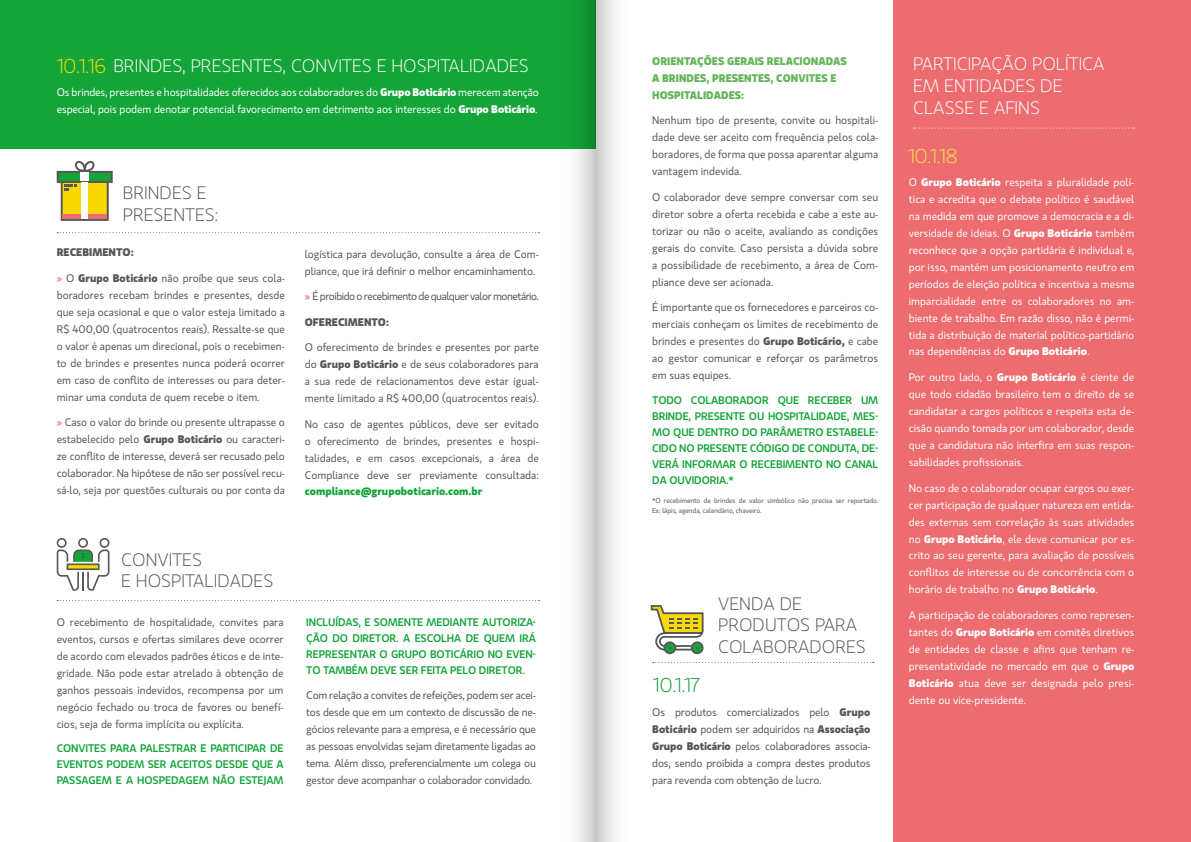
<style>
.page{position:relative;width:1191px;height:842px;background:#fff}
.page>*{position:absolute;margin:0;border:0;box-sizing:border-box;transform-origin:0 0}
.t1{font:300 20px "Gloriola Std";color:#13a538}
.t2{font:300 20px "Gloriola Std";color:#fbe045}
.t3{font:300 20px "Gloriola Std";color:#f9d900}
.t4{font:300 18px/21.6px "Gloriola Std";color:#fff}
.t5{font:300 18px/21.6px "Gloriola Std";color:#575756}
.t6{font:11px/17px "Gloriola Std";color:#575756;text-align:justify}
.t7{font:11px/17px "Gloriola Std";color:#fff;text-align:justify}
.t8{font:500 11px/16px "Gloriola Std";letter-spacing:-.01em;color:#13a538;text-align:justify}
.t9{font:700 11px/17px "Gloriola Std";color:#65b65a}
.t10{font:11px "Gloriola Std";letter-spacing:-.045em;color:#575756}
.t11{font:700 11px "Gloriola Std";color:#13a538}
.t12{font:700 11px "Gloriola Std";color:#575756}
.t13{font:7px/10px "Gloriola Std";letter-spacing:-.01em;color:#575756}
.s1{font-weight:700}
.s2{color:#ec6775}
</style>
<div class="page">
<div style="left:893px;top:0;width:298px;height:842px;background:#ed6c70"></div>
<div style="left:0;top:0;width:595px;height:149px;background:#13a538"></div>
<svg style="left:651px;top:605px;width:52px;height:49px"></svg>
<svg style="left:652px;top:662px;width:222px;height:1px"></svg>
<svg style="left:913px;top:128px;width:221px;height:1px"></svg>
<svg style="left:57px;top:161px;width:56px;height:60px"></svg>
<svg style="left:57px;top:232px;width:482px;height:1px"></svg>
<svg style="left:57px;top:600px;width:482px;height:1px"></svg>
<svg style="left:57px;top:538px;width:52px;height:53px"></svg>
<img style="left:576px;top:0;width:40px;height:841px">
<h1 class="t3" style="left:57px;top:52px;width:51px">10.1.16</h1>
<h2 class="t4" style="left:113px;top:54px;width:417px">BRINDES, PRESENTES, CONVITES E HOSPITALIDADES</h2>
<p class="t7" style="left:57px;top:84px;width:483px">Os brindes, presentes e hospitalidades oferecidos aos colaboradores do <span class="s1">Grupo Boticário</span> merecem atenção especial, pois podem denotar potencial favorecimento em detrimento aos interesses do <span class="s1">Grupo Boticário</span>.</p>
<h2 class="t5" style="left:123px;top:182px;width:97px">BRINDES E<br>PRESENTES:</h2>
<p class="t12" style="left:57px;top:244px;width:78px">RECEBIMENTO:</p>
<p class="t6" style="left:57px;top:269px;width:230px"><span class="s2">»</span> O <span class="s1">Grupo Boticário</span> não proíbe que seus cola&shy;boradores recebam brindes e presentes, desde que seja ocasional e que o valor esteja limitado a R$ 400,00 (quatrocentos reais). Ressalte-se que o valor é apenas um direcional, pois o recebimen&shy;to de brindes e presentes nunca poderá ocorrer em caso de conflito de interesses ou para deter&shy;minar uma conduta de quem recebe o item.</p>
<p class="t6" style="left:57px;top:414px;width:230px"><span class="s2">»</span> Caso o valor do brinde ou presente ultrapasse o estabelecido pelo <span class="s1">Grupo Boticário</span> ou caracteri&shy;ze conflito de interesse, deverá ser recusado pelo colaborador. Na hipótese de não ser possível recu&shy;sá-lo, seja por questões culturais ou por conta da</p>
<p class="t6" style="left:305px;top:245px;width:235px">logística para devolução, consulte a área de Com&shy;pliance, que irá definir o melhor encaminhamento.</p>
<p class="t10" style="left:305px;top:289px;width:235px"><span class="s2">»</span> É proibido o recebimento de qualquer valor monetário.</p>
<p class="t12" style="left:305px;top:314px;width:86px">OFERECIMENTO:</p>
<p class="t6" style="left:305px;top:339px;width:235px">O oferecimento de brindes e presentes por parte do <span class="s1">Grupo Boticário</span> e de seus colaboradores para a sua rede de relacionamentos deve estar igual&shy;mente limitado a R$ 400,00 (quatrocentos reais).</p>
<p class="t6" style="left:305px;top:415px;width:235px">No caso de agentes públicos, deve ser evitado o oferecimento de brindes, presentes e hospi&shy;talidades, e em casos excepcionais, a área de Compliance deve ser previamente consultada:</p>
<p class="t11" style="left:305px;top:483px;width:179px">compliance@grupoboticario.com.br</p>
<h2 class="t5" style="left:121px;top:548px;width:154px">CONVITES<br>E HOSPITALIDADES</h2>
<p class="t6" style="left:57px;top:613px;width:228px">O recebimento de hospitalidade, convites para eventos, cursos e ofertas similares deve ocorrer de acordo com elevados padrões éticos e de inte&shy;gridade. Não pode estar atrelado à obtenção de ganhos pessoais indevidos, recompensa por um negócio fechado ou troca de favores ou benefí&shy;cios, seja de forma implícita ou explícita.</p>
<p class="t8" style="left:57px;top:740px;width:228px">CONVITES PARA PALESTRAR E PARTICIPAR DE EVENTOS PODEM SER ACEITOS DESDE QUE A PASSAGEM E A HOSPEDAGEM NÃO ESTEJAM</p>
<p class="t8" style="left:306px;top:613px;width:231px">INCLUÍDAS, E SOMENTE MEDIANTE AUTORIZA-ÇÃO DO DIRETOR. A ESCOLHA DE QUEM IRÁ REPRESENTAR O GRUPO BOTICÁRIO NO EVEN-TO TAMBÉM DEVE SER FEITA PELO DIRETOR.</p>
<p class="t6" style="left:306px;top:687px;width:231px">Com relação a convites de refeições, podem ser acei&shy;tos desde que em um contexto de discussão de ne&shy;gócios relevante para a empresa, e é necessário que as pessoas envolvidas sejam diretamente ligadas ao tema. Além disso, preferencialmente um colega ou gestor deve acompanhar o colaborador convidado.</p>
<p class="t9" style="left:652px;top:52px;width:196px">ORIENTAÇÕES GERAIS RELACIONADAS<br>A BRINDES, PRESENTES, CONVITES E<br>HOSPITALIDADES:</p>
<p class="t6" style="left:652px;top:112px;width:228px">Nenhum tipo de presente, convite ou hospitali&shy;dade deve ser aceito com frequência pelos cola&shy;boradores, de forma que possa aparentar alguma vantagem indevida.</p>
<p class="t6" style="left:652px;top:188px;width:228px">O colaborador deve sempre conversar com seu diretor sobre a oferta recebida e cabe a este au&shy;torizar ou não o aceite, avaliando as condições gerais do convite. Caso persista a dúvida sobre a possibilidade de recebimento, a área de Com&shy;pliance deve ser acionada.</p>
<p class="t6" style="left:652px;top:299px;width:228px">É importante que os fornecedores e parceiros co&shy;merciais conheçam os limites de recebimento de brindes e presentes do <span class="s1">Grupo Boticário,</span> e cabe ao gestor comunicar e reforçar os parâmetros em suas equipes.</p>
<p class="t8" style="left:652px;top:392px;width:228px">TODO COLABORADOR QUE RECEBER UM BRINDE, PRESENTE OU HOSPITALIDADE, MES-MO QUE DENTRO DO PARÂMETRO ESTABELE-CIDO NO PRESENTE CÓDIGO DE CONDUTA, DE-VERÁ INFORMAR O RECEBIMENTO NO CANAL DA OUVIDORIA.*</p>
<p class="t13" style="left:652px;top:495px;width:228px">*O recebimento de brindes de valor simbólico não precisa ser reportado.<br>Ex: lápis, agenda, calendário, chaveiro.</p>
<h1 class="t1" style="left:653px;top:672px;width:49px">10.1.17</h1>
<h2 class="t5" style="left:718px;top:592px;width:149px">VENDA DE<br>PRODUTOS PARA<br>COLABORADORES</h2>
<p class="t6" style="left:652px;top:703px;width:220px">Os produtos comercializados pelo <span class="s1">Grupo Boticário</span> podem ser adquiridos na <span class="s1">Associação Grupo Boticário</span> pelos colaboradores associa&shy;dos, sendo proibida a compra destes produtos para revenda com obtenção de lucro.</p>
<h2 class="t4" style="left:913px;top:53px;width:193px">PARTICIPAÇÃO POLÍTICA<br>EM ENTIDADES DE<br>CLASSE E AFINS</h2>
<h1 class="t2" style="left:908px;top:142px;width:51px">10.1.18</h1>
<p class="t7" style="left:909px;top:173px;width:227px">O <span class="s1">Grupo Boticário</span> respeita a pluralidade polí&shy;tica e acredita que o debate político é saudável na medida em que promove a democracia e a di&shy;versidade de ideias. O <span class="s1">Grupo Boticário</span> também reconhece que a opção partidária é individual e, por isso, mantém um posicionamento neutro em períodos de eleição política e incentiva a mesma imparcialidade entre os colaboradores no am&shy;biente de trabalho. Em razão disso, não é permi&shy;tida a distribuição de material político-partidário nas dependências do <span class="s1">Grupo Boticário</span>.</p>
<p class="t7" style="left:909px;top:368px;width:227px">Por outro lado, o <span class="s1">Grupo Boticário</span> é ciente de que todo cidadão brasileiro tem o direito de se candidatar a cargos políticos e respeita esta de&shy;cisão quando tomada por um colaborador, desde que a candidatura não interfira em suas respon&shy;sabilidades profissionais.</p>
<p class="t7" style="left:909px;top:479px;width:227px">No caso de o colaborador ocupar cargos ou exer&shy;cer participação de qualquer natureza em entida&shy;des externas sem correlação às suas atividades no <span class="s1">Grupo Boticário</span>, ele deve comunicar por es&shy;crito ao seu gerente, para avaliação de possíveis conflitos de interesse ou de concorrência com o horário de trabalho no <span class="s1">Grupo Boticário</span>.</p>
<p class="t7" style="left:909px;top:606px;width:227px">A participação de colaboradores como represen&shy;tantes do <span class="s1">Grupo Boticário</span> em comitês diretivos de entidades de classe e afins que tenham re&shy;presentatividade no mercado em que o <span class="s1">Grupo Boticário</span> atua deve ser designada pelo presi&shy;dente ou vice-presidente.</p>
</div>
